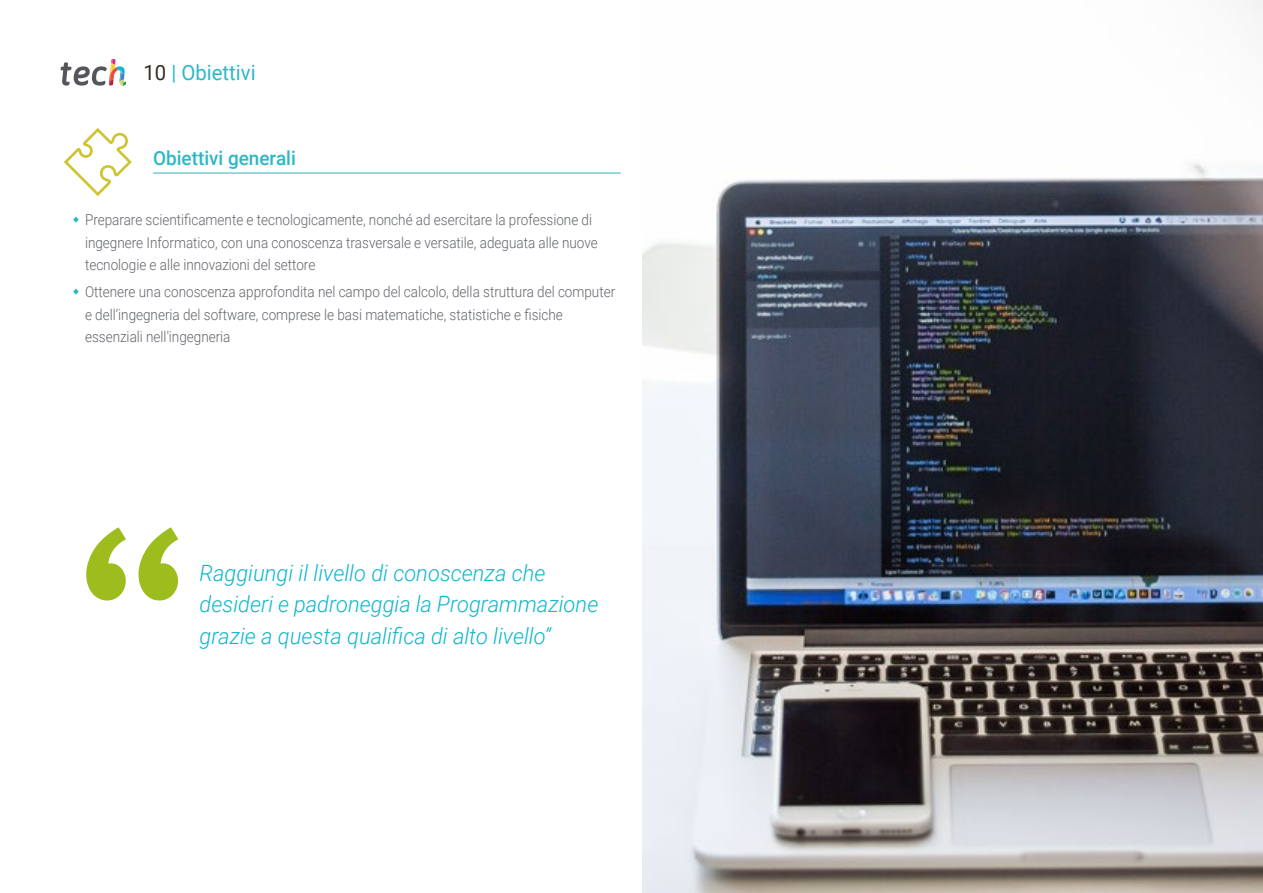
<style>
.page{position:relative;width:1263px;height:893px;background:#fff}
.page>*{position:absolute;margin:0;border:0;box-sizing:border-box;transform-origin:0 0}
.t1{font:italic 300 22.5px/31.5px "Roboto";color:#0fb6cf}
.t2{font:21px "Roboto";color:#2db8c5}
.t3{font:500 19.5px "Roboto";color:#2db8c5}
.t4{font:300 15px/22.5px "Roboto";color:#61646a;scale:.9 1}
.s1{color:#312e20}
</style>
<div class="page">
<hr style="left:153px;top:173px;width:468px;height:1px;background:#2db8c5">
<svg style="left:64px;top:128px;width:68px;height:68px"></svg>
<svg style="left:61px;top:59px;width:65px;height:27px"></svg>
<img style="left:642px;top:0;width:621px;height:893px">
<svg style="left:86px;top:527px;width:92px;height:73px"></svg>
<h2 class="t2" style="left:144px;top:57px;width:114px"><span class="s1">10</span> | Obiettivi</h2>
<h3 class="t3" style="left:153px;top:144px;width:144px">Obiettivi generali</h3>
<p class="t4" style="left:85px;top:208px;width:571px">Preparare scientificamente e tecnologicamente, nonché ad esercitare la professione di ingegnere Informatico, con una conoscenza trasversale e versatile, adeguata alle nuove tecnologie e alle innovazioni del settore</p>
<p class="t4" style="left:85px;top:280px;width:591px">Ottenere una conoscenza approfondita nel campo del calcolo, della struttura del computer e dell’ingegneria del software, comprese le basi matematiche, statistiche e fisiche essenziali nell'ingegneria</p>
<h1 class="t1" style="left:200px;top:556px;width:400px">Raggiungi il livello di conoscenza che desideri e padroneggia la Programmazione grazie a questa qualifica di alto livello”</h1>
</div>
